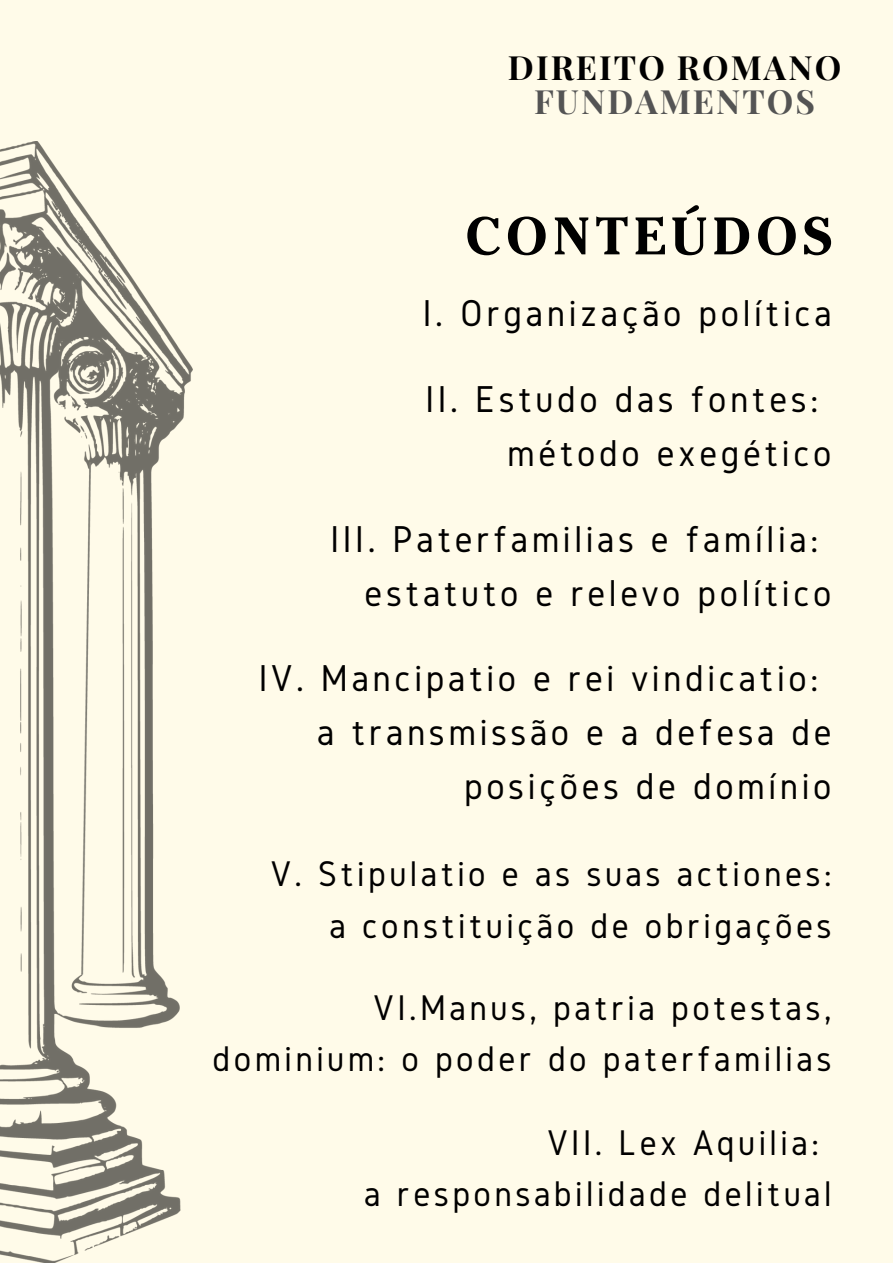
<style>
.page{position:relative;width:893px;height:1263px;background:#fffbe9}
.page>*{position:absolute;margin:0;border:0;box-sizing:border-box;transform-origin:0 0}
.t1{font:700 52.5px "Cheltenham Pro";letter-spacing:.11em;color:#000}
.t2{font:38.85px/54px "Gidole";letter-spacing:.095em;color:#000}
.t3{font:37.05px/51.8px "Gidole";letter-spacing:.095em;color:#000;text-align:right}
.t4{font:700 33.53px/34.3px "Playfair Display";letter-spacing:.06em;color:#000;text-align:center}
.s1{color:#545454}
</style>
<div class="page">
<img style="left:0;top:141px;width:192px;height:1122px">
<h2 class="t4" style="left:508px;top:48px;width:335px">DIREITO ROMANO<br><span class="s1">FUNDAMENTOS</span></h2>
<h2 class="t1" style="left:466px;top:217px;width:367px">CONTEÚDOS</h2>
<p class="t2" style="left:423px;top:286px;width:410px">I. Organização política</p>
<p class="t2" style="left:507px;top:372px;width:326px;text-indent:-82px">II. Estudo das fontes: método exegético</p>
<h1 class="t2" style="left:365px;top:511px;width:468px;text-indent:-34px">III. Paterfamilias e família: estatuto e relevo político</h1>
<h2 class="t2" style="left:259px;top:651px;width:561px">IV. Mancipatio e rei vindicatio:</h2>
<h2 class="t2" style="left:317px;top:705px;width:516px">a transmissão e a defesa de</h2>
<h2 class="t2" style="left:464px;top:759px;width:369px">posições de domínio</h2>
<h2 class="t3" style="left:271px;top:848px;width:562px">V. Stipulatio e as suas actiones: a constituição de obrigações</h2>
<h2 class="t3" style="left:213px;top:981px;width:620px">VI.Manus, patria potestas, dominium: o poder do paterfamilias</h2>
<h2 class="t3" style="left:364px;top:1116px;width:469px;text-align:left;text-indent:183px">VII. Lex Aquilia: a responsabilidade delitual</h2>
</div>
